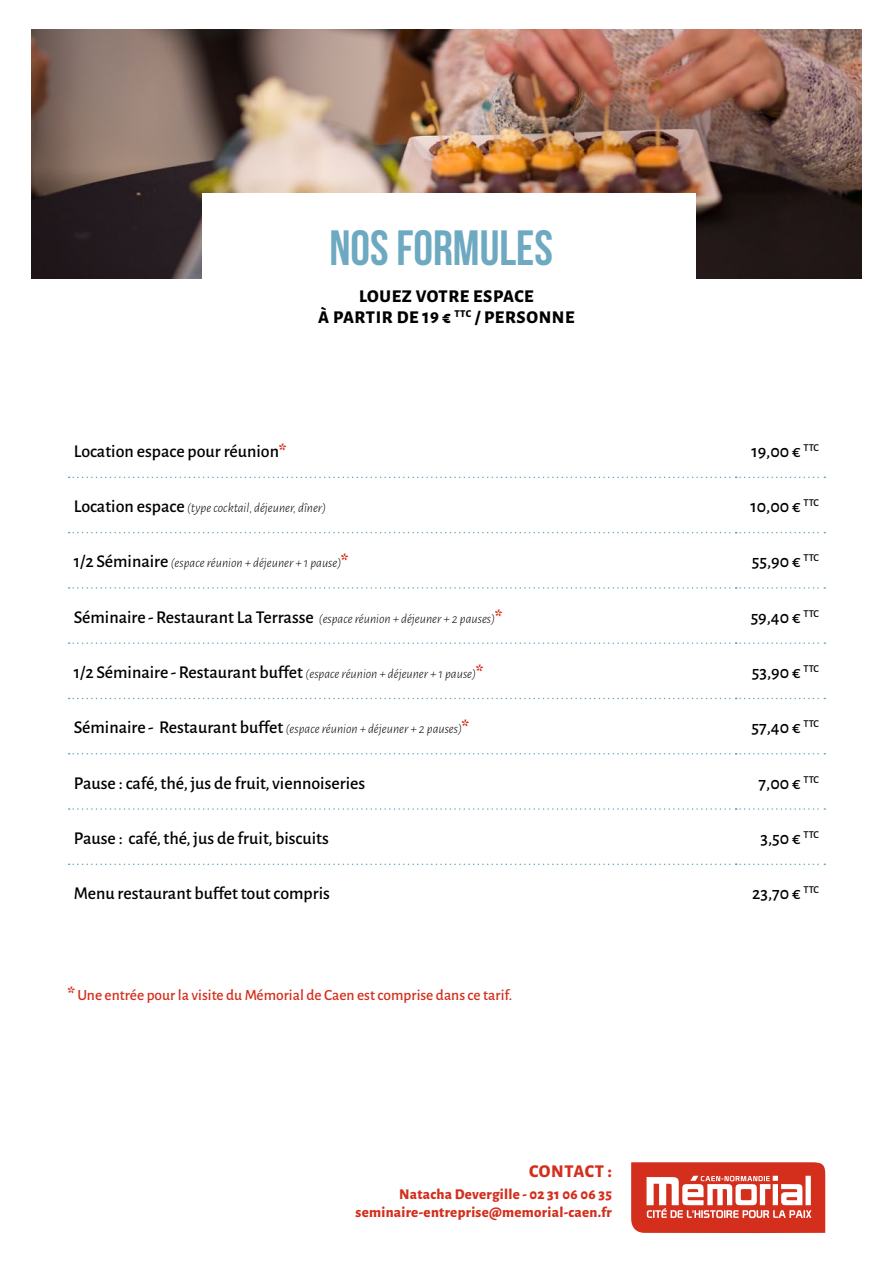
<style>
.page{position:relative;width:893px;height:1263px;background:#fff}
.page>*{position:absolute;margin:0;border:0;box-sizing:border-box;transform-origin:0 0}
.t1{font:49.5px "Bebas Neue";color:#6da9c0}
.t2{font:500 18px "Alegreya Sans";color:#000}
.t3{font:800 18px/21.6px "Alegreya Sans";letter-spacing:.035em;color:#000;text-align:center}
.t4{font:800 18px "Alegreya Sans";letter-spacing:.035em;color:#d42e1c}
.t5{font:500 15.45px "Alegreya Sans";color:#d42e1c}
.t6{font:800 14.85px/17.9px "Alegreya Sans";letter-spacing:.02em;color:#d42e1c;text-align:right}
.t7{font:italic 300 13.5px "Alegreya Sans";color:#000}
.s1{font-weight:900;color:#d42e1c}
.s2{font-weight:500;font-style:normal;font-size:18px}
.s3{font-weight:900;font-style:normal;font-size:18px;color:#d42e1c}
.s4{font-weight:900;font-size:18px}
</style>
<div class="page">
<img style="left:32px;top:30px;width:829px;height:248px">
<svg style="left:69px;top:477px;width:756px;height:1px"></svg>
<svg style="left:69px;top:532px;width:756px;height:1px"></svg>
<svg style="left:69px;top:587px;width:756px;height:2px"></svg>
<svg style="left:69px;top:642px;width:756px;height:2px"></svg>
<svg style="left:69px;top:698px;width:756px;height:1px"></svg>
<svg style="left:69px;top:753px;width:756px;height:1px"></svg>
<svg style="left:69px;top:808px;width:756px;height:2px"></svg>
<svg style="left:69px;top:863px;width:756px;height:2px"></svg>
<svg style="left:631px;top:1162px;width:194px;height:71px"></svg>
<div style="left:202px;top:193px;width:493px;height:92px;background:#fff"></div>
<h1 class="t1" style="left:329px;top:221px;width:225px">NOS FORMULES</h1>
<h2 class="t3" style="left:318px;top:284px;width:258px">LOUEZ VOTRE ESPACE<br>À PARTIR DE 19 € <sup>TTC</sup> / PERSONNE</h2>
<h2 class="t2" style="left:74px;top:438px;width:214px">Location espace pour réunion<span class="s1">*</span></h2>
<h2 class="t2" style="left:751px;top:438px;width:69px">19,00 € <sup>TTC</sup></h2>
<p class="t7" style="left:74px;top:499px;width:254px"><span class="s2">Location espace</span> (type cocktail, déjeuner, dîner)</p>
<h2 class="t2" style="left:750px;top:494px;width:70px">10,00 € <sup>TTC</sup></h2>
<p class="t7" style="left:74px;top:554px;width:276px"><span class="s2">1/2 Séminaire</span> (espace réunion + déjeuner + 1 pause)<span class="s3">*</span></p>
<h2 class="t2" style="left:752px;top:549px;width:69px">55,90 € <sup>TTC</sup></h2>
<p class="t7" style="left:74px;top:610px;width:430px"><span class="s2">Séminaire - Restaurant La Terrasse</span> (espace réunion + déjeuner + 2 pauses)<span class="s3">*</span></p>
<h2 class="t2" style="left:751px;top:604px;width:70px">59,40 € <sup>TTC</sup></h2>
<p class="t7" style="left:74px;top:665px;width:411px"><span class="s2">1/2 Séminaire - Restaurant buffet</span> (espace réunion + déjeuner + 1 pause)<span class="s3">*</span></p>
<h2 class="t2" style="left:752px;top:660px;width:69px">53,90 € <sup>TTC</sup></h2>
<p class="t7" style="left:74px;top:720px;width:397px"><span class="s2">Séminaire - Restaurant buffet</span> (espace réunion + déjeuner + 2 pauses)<span class="s3">*</span></p>
<h2 class="t2" style="left:752px;top:715px;width:69px">57,40 € <sup>TTC</sup></h2>
<h2 class="t2" style="left:74px;top:770px;width:293px">Pause : café, thé, jus de fruit, viennoiseries</h2>
<h2 class="t2" style="left:759px;top:770px;width:62px">7,00 € <sup>TTC</sup></h2>
<h2 class="t2" style="left:74px;top:825px;width:256px">Pause : café, thé, jus de fruit, biscuits</h2>
<h2 class="t2" style="left:760px;top:825px;width:60px">3,50 € <sup>TTC</sup></h2>
<h2 class="t2" style="left:74px;top:881px;width:258px">Menu restaurant buffet tout compris</h2>
<h2 class="t2" style="left:752px;top:881px;width:68px">23,70 € <sup>TTC</sup></h2>
<p class="t5" style="left:68px;top:984px;width:446px"><span class="s4">*</span> Une entrée pour la visite du Mémorial de Caen est comprise dans ce tarif.</p>
<h2 class="t4" style="left:529px;top:1157px;width:84px">CONTACT :</h2>
<p class="t6" style="left:356px;top:1184px;width:258px">Natacha Devergille - 02 31 06 06 35 seminaire-entreprise@memorial-caen.fr</p>
</div>
